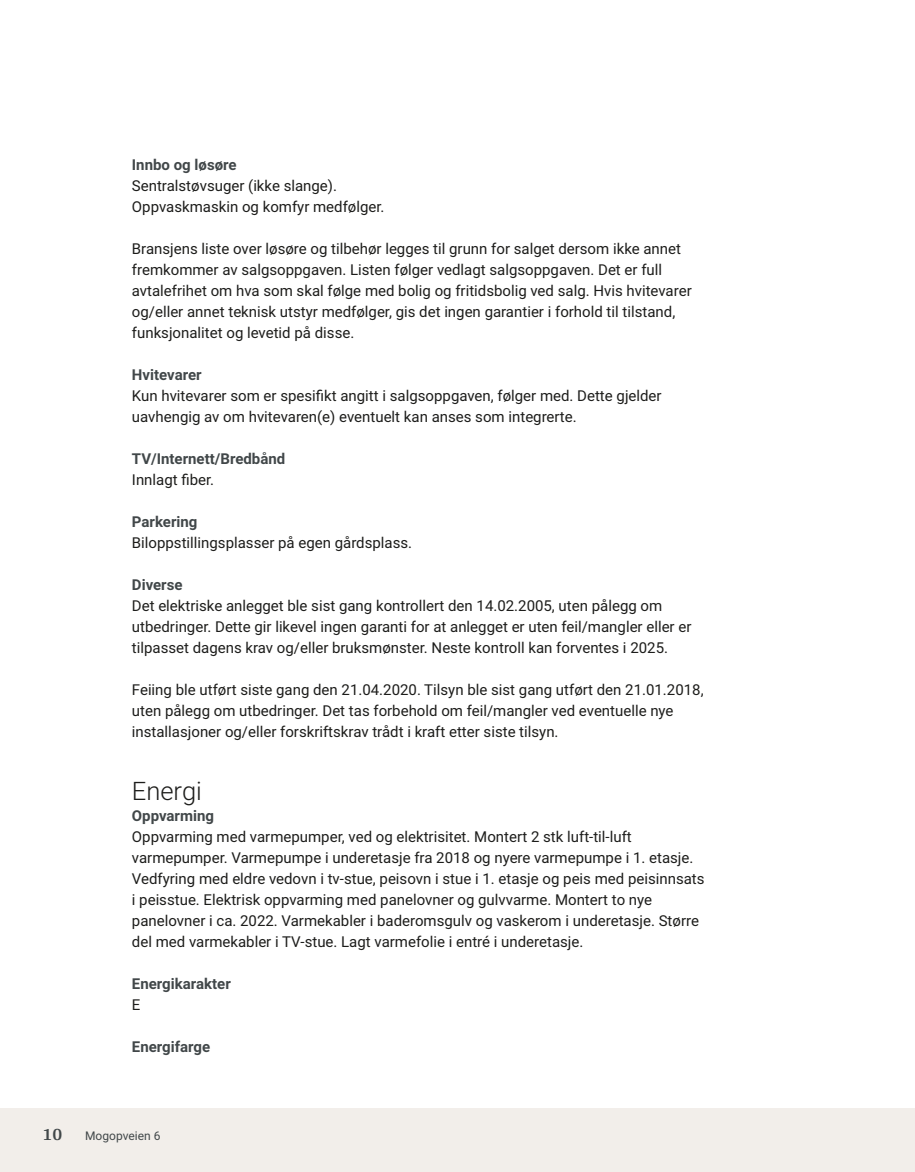
<style>
.page{position:relative;width:915px;height:1172px;background:#fff}
.page>*{position:absolute;margin:0;border:0;box-sizing:border-box;transform-origin:0 0}
.t1{font:300 25.5px "Roboto";color:#1d1d1b}
.t2{font:700 18px "Arya";color:#414749}
.t3{font:15px/21px "Roboto";color:#1d1d1b}
.t4{font:700 15px "Roboto";color:#414749}
.t5{font:12px "Roboto";color:#414749}
</style>
<div class="page">
<div style="left:0;top:1108px;width:914px;height:64px;background:#f2eeea"></div>
<p class="t4" style="left:132px;top:154px;width:106px">Innbo og løsøre</p>
<p class="t3" style="left:132px;top:174px;width:254px">Sentralstøvsuger (ikke slange).<br>Oppvaskmaskin og komfyr medfølger.</p>
<p class="t3" style="left:132px;top:237px;width:561px">Bransjens liste over løsøre og tilbehør legges til grunn for salget dersom ikke annet fremkommer av salgsoppgaven. Listen følger vedlagt salgsoppgaven. Det er full avtalefrihet om hva som skal følge med bolig og fritidsbolig ved salg. Hvis hvitevarer og/eller annet teknisk utstyr medfølger, gis det ingen garantier i forhold til tilstand, funksjonalitet og levetid på disse.</p>
<p class="t4" style="left:132px;top:364px;width:71px">Hvitevarer</p>
<p class="t3" style="left:132px;top:384px;width:531px">Kun hvitevarer som er spesifikt angitt i salgsoppgaven, følger med. Dette gjelder uavhengig av om hvitevaren(e) eventuelt kan anses som integrerte.</p>
<p class="t4" style="left:132px;top:448px;width:155px">TV/Internett/Bredbånd</p>
<p class="t3" style="left:132px;top:468px;width:84px">Innlagt fiber.</p>
<p class="t4" style="left:132px;top:511px;width:67px">Parkering</p>
<p class="t3" style="left:132px;top:531px;width:281px">Biloppstillingsplasser på egen gårdsplass.</p>
<p class="t4" style="left:132px;top:574px;width:52px">Diverse</p>
<p class="t3" style="left:132px;top:594px;width:561px">Det elektriske anlegget ble sist gang kontrollert den 14.02.2005, uten pålegg om utbedringer. Dette gir likevel ingen garanti for at anlegget er uten feil/mangler eller er tilpasset dagens krav og/eller bruksmønster. Neste kontroll kan forventes i 2025.</p>
<p class="t3" style="left:132px;top:678px;width:573px">Feiing ble utført siste gang den 21.04.2020. Tilsyn ble sist gang utført den 21.01.2018, uten pålegg om utbedringer. Det tas forbehold om feil/mangler ved eventuelle nye installasjoner og/eller forskriftskrav trådt i kraft etter siste tilsyn.</p>
<h1 class="t1" style="left:132px;top:773px;width:71px">Energi</h1>
<p class="t4" style="left:132px;top:805px;width:84px">Oppvarming</p>
<p class="t3" style="left:132px;top:825px;width:574px">Oppvarming med varmepumper, ved og elektrisitet. Montert 2 stk luft‑til‑luft varmepumper. Varmepumpe i underetasje fra 2018 og nyere varmepumpe i 1. etasje.<br>Vedfyring med eldre vedovn i tv‑stue, peisovn i stue i 1. etasje og peis med peisinnsats i peisstue. Elektrisk oppvarming med panelovner og gulvvarme. Montert to nye panelovner i ca. 2022. Varmekabler i baderomsgulv og vaskerom i underetasje. Større del med varmekabler i TV‑stue. Lagt varmefolie i entré i underetasje.</p>
<p class="t4" style="left:132px;top:973px;width:100px">Energikarakter</p>
<p class="t3" style="left:132px;top:993px;width:10px">E</p>
<p class="t4" style="left:132px;top:1036px;width:80px">Energifarge</p>
<p class="t2" style="left:43px;top:1123px;width:21px">10</p>
<p class="t5" style="left:85px;top:1127px;width:77px">Mogopveien 6</p>
</div>
